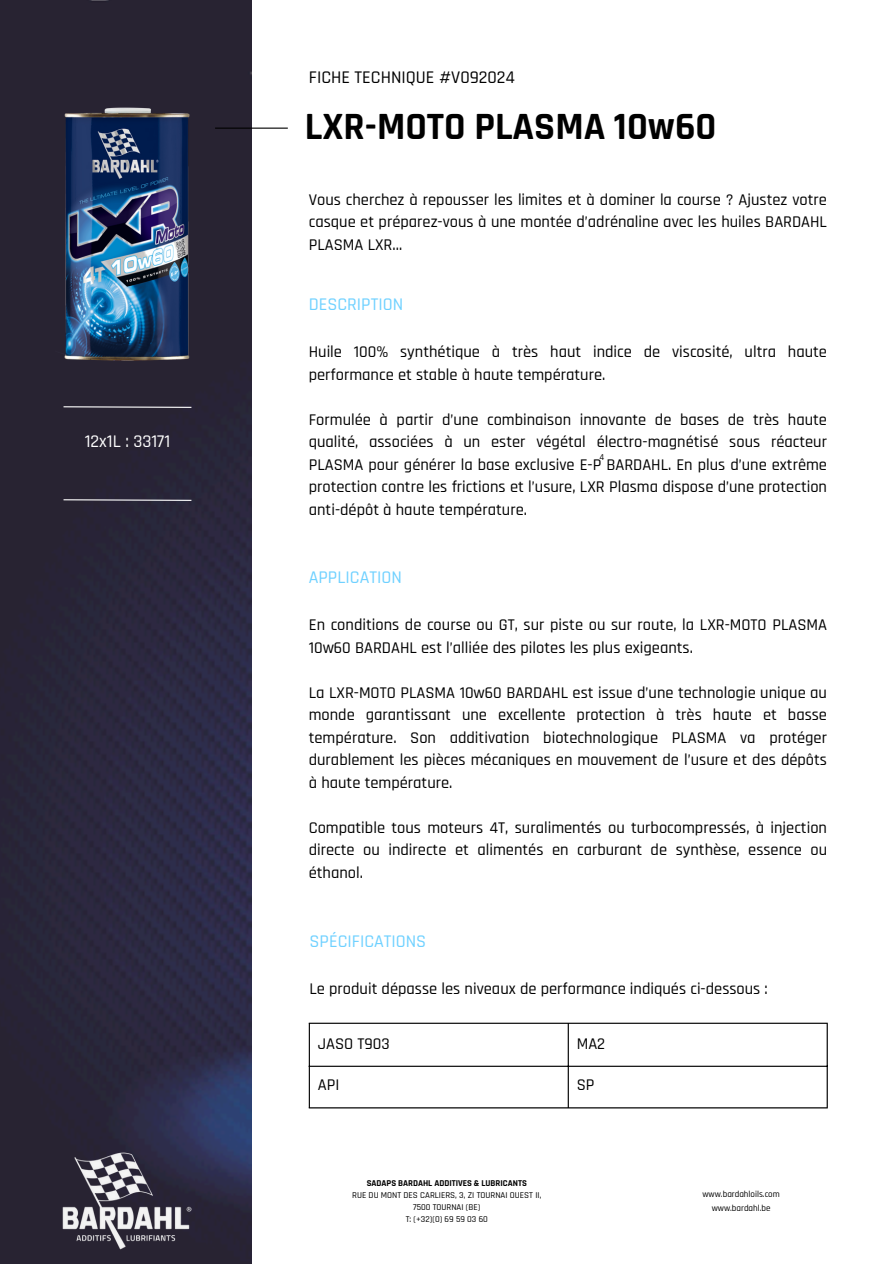
<style>
.page{position:relative;width:894px;height:1264px;background:#fff}
.page>*{position:absolute;margin:0;border:0;box-sizing:border-box;transform-origin:0 0}
.t1{font:700 39px "Rajdhani";color:#000}
.t2{font:500 18px "Rajdhani";color:#6fd1ff}
.t3{font:500 18px "Rajdhani";color:#000}
.t4{font:500 18px "Rajdhani";color:#fff}
.t5{font:500 16.5px/22.5px "Rajdhani";color:#000;text-align:justify}
.t6{font:500 9px/12px "Rajdhani";color:#000;text-align:center}
.s1{font-weight:700}
</style>
<div class="page">
<img style="left:0;top:0;width:251px;height:1263px">
<hr style="left:215px;top:128px;width:73px;height:1px;background:#000">
<svg style="left:62px;top:405px;width:130px;height:3px"></svg>
<svg style="left:62px;top:498px;width:130px;height:3px"></svg>
<hr style="left:309px;top:1023px;width:1px;height:84px;background:#000">
<hr style="left:567px;top:1023px;width:1px;height:84px;background:#000">
<hr style="left:826px;top:1023px;width:1px;height:84px;background:#000">
<hr style="left:309px;top:1022px;width:518px;height:1px;background:#000">
<hr style="left:309px;top:1065px;width:518px;height:1px;background:#000">
<hr style="left:309px;top:1107px;width:518px;height:1px;background:#000">
<img style="left:60px;top:1151px;width:132px;height:102px">
<img style="left:55px;top:79px;width:144px;height:284px">
<p class="t4" style="left:85px;top:430px;width:87px">12x1L : 33171</p>
<h3 class="t3" style="left:309px;top:66px;width:208px">FICHE TECHNIQUE #V092024</h3>
<h3 class="t1" style="left:305px;top:103px;width:413px">LXR-MOTO PLASMA 10w60</h3>
<h3 class="t5" style="left:309px;top:188px;width:519px">Vous cherchez à repousser les limites et à dominer la course ? Ajustez votre casque et préparez-vous à une montée d’adrénaline avec les huiles BARDAHL PLASMA LXR…</h3>
<p class="t2" style="left:309px;top:293px;width:96px">DESCRIPTION</p>
<h2 class="t5" style="left:309px;top:341px;width:519px">Huile 100% synthétique à très haut indice de viscosité, ultra haute performance et stable à haute température.</h2>
<h3 class="t5" style="left:309px;top:408px;width:519px">Formulée à partir d’une combinaison innovante de bases de très haute qualité, associées à un ester végétal électro-magnétisé sous réacteur PLASMA pour générer la base exclusive E-P BARDAHL. En plus d’une extrême protection contre les frictions et l’usure, LXR Plasma dispose d’une protection anti-dépôt à haute température.</h3>
<p class="t6" style="left:599px;top:452px;width:6px">4</p>
<h3 class="t2" style="left:309px;top:566px;width:95px">APPLICATION</h3>
<h2 class="t5" style="left:309px;top:614px;width:519px">En conditions de course ou GT, sur piste ou sur route, la LXR-MOTO PLASMA<br>10w60 BARDAHL est l’alliée des pilotes les plus exigeants.</h2>
<h3 class="t5" style="left:309px;top:681px;width:519px">La LXR-MOTO PLASMA 10w60 BARDAHL est issue d’une technologie unique au monde garantissant une excellente protection à très haute et basse température. Son additivation biotechnologique PLASMA va protéger durablement les pièces mécaniques en mouvement de l’usure et des dépôts à haute température.</h3>
<p class="t5" style="left:309px;top:816px;width:519px">Compatible tous moteurs 4T, suralimentés ou turbocompressés, à injection directe ou indirecte et alimentés en carburant de synthèse, essence ou éthanol.</p>
<p class="t2" style="left:309px;top:929px;width:118px">SPÉCIFICATIONS</p>
<p class="t5" style="left:309px;top:977px;width:460px">Le produit dépasse les niveaux de performance indiqués ci-dessous :</p>
<h3 class="t5" style="left:318px;top:1032px;width:73px">JASO T903</h3>
<p class="t5" style="left:576px;top:1032px;width:30px">MA2</p>
<h2 class="t5" style="left:318px;top:1074px;width:23px">API</h2>
<h1 class="t5" style="left:576px;top:1074px;width:19px">SP</h1>
<h4 class="t6" style="left:352px;top:1177px;width:191px"><span class="s1">SADAPS BARDAHL ADDITIVES &amp; LUBRICANTS<br></span>RUE DU MONT DES CARLIERS, 3, ZI TOURNAI OUEST II,<br>7500 TOURNAI (BE)<br>T: (+32)(0) 69 59 03 60</h4>
<p class="t6" style="left:702px;top:1188px;width:79px">www.bardahloils.com</p>
<p class="t6" style="left:711px;top:1202px;width:60px">www.bardahl.be</p>
</div>
